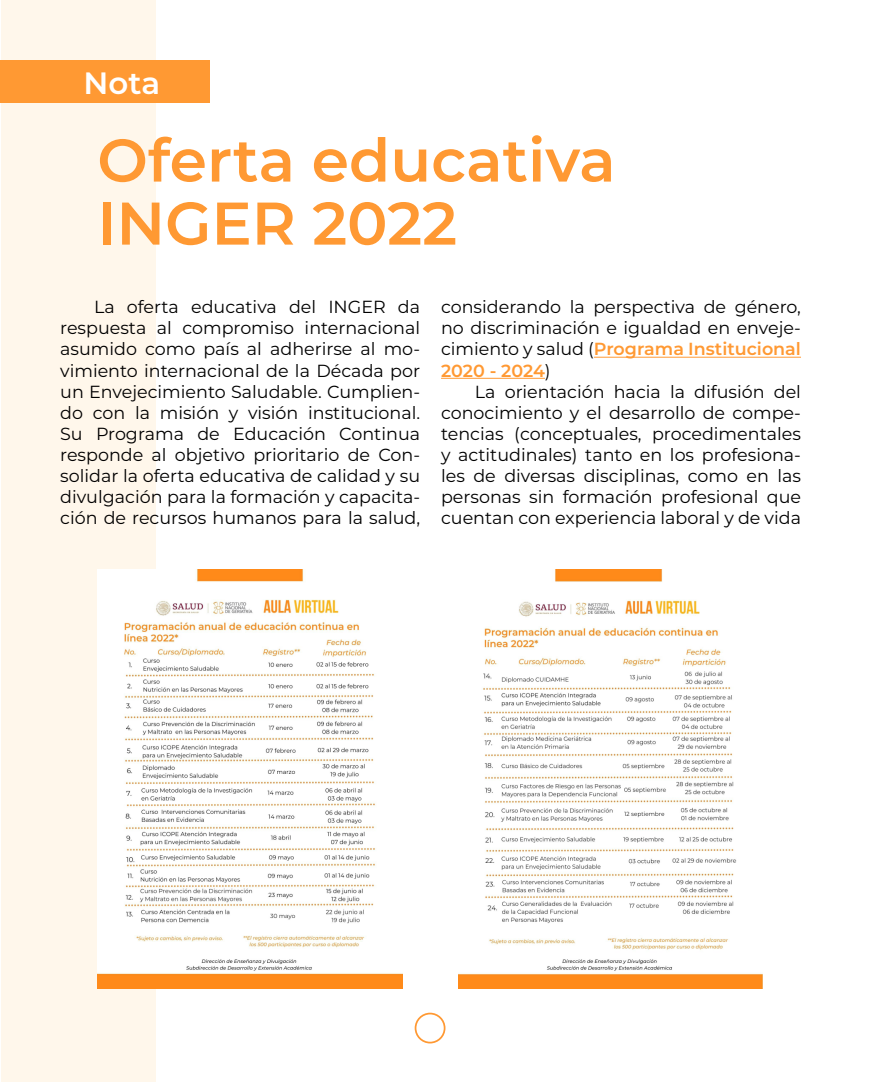
<style>
.page{position:relative;width:876px;height:1082px;background:#fff}
.page>*{position:absolute;margin:0;border:0;box-sizing:border-box;transform-origin:0 0}
.t1{font:600 60.02px "Montserrat";color:#f93}
.t2{font:600 30.8px "Montserrat";color:#fff}
.Nota_-_Texto{font:17.5px/21px "Montserrat";color:#000;text-align:justify}
.s1{font-weight:600;color:#f93}
</style>
<div class="page">
<div style="left:1px;top:0;width:154px;height:1081px;background:#fff7eb"></div>
<div style="left:414px;top:1012px;width:31px;height:31px;border:2px solid #f93;border-radius:50%"></div>
<div style="left:0;top:60px;width:209px;height:42px;background:#f93"></div>
<hr style="left:593px;top:357px;width:207px;height:1px;background:#f93">
<hr style="left:441px;top:378px;width:103px;height:1px;background:#f93">
<img style="left:458px;top:569px;width:304px;height:419px">
<img style="left:97px;top:569px;width:305px;height:419px">
<p class="t2" style="left:84px;top:61px;width:78px">Nota</p>
<p class="t1" style="left:97px;top:118px;width:519px">Oferta educativa</p>
<p class="t1" style="left:97px;top:181px;width:361px">INGER 2022</p>
<p class="Nota_-_Texto" style="left:60px;top:296px;width:361px;text-indent:34px">La oferta educativa del INGER da respuesta al compromiso internacional asumido como país al adherirse al mo&shy;vimiento internacional de la Década por un Envejecimiento Saludable. Cumplien&shy;do con la misión y visión institucional.<br>Su Programa de Educación Continua responde al objetivo prioritario de Con&shy;solidar la oferta educativa de calidad y su divulgación para la formación y capacita&shy;ción de recursos humanos para la salud,</p>
<p class="Nota_-_Texto" style="left:441px;top:296px;width:361px">considerando la perspectiva de género, no discriminación e igualdad en enveje&shy;cimiento y salud (<span class="s1">Programa Institucional 2020 - 2024</span>)</p>
<p class="Nota_-_Texto" style="left:441px;top:380px;width:361px;text-indent:34px">La orientación hacia la difusión del conocimiento y el desarrollo de compe&shy;tencias (conceptuales, procedimentales y actitudinales) tanto en los profesiona&shy;les de diversas disciplinas, como en las personas sin formación profesional que cuentan con experiencia laboral y de vida</p>
</div>
